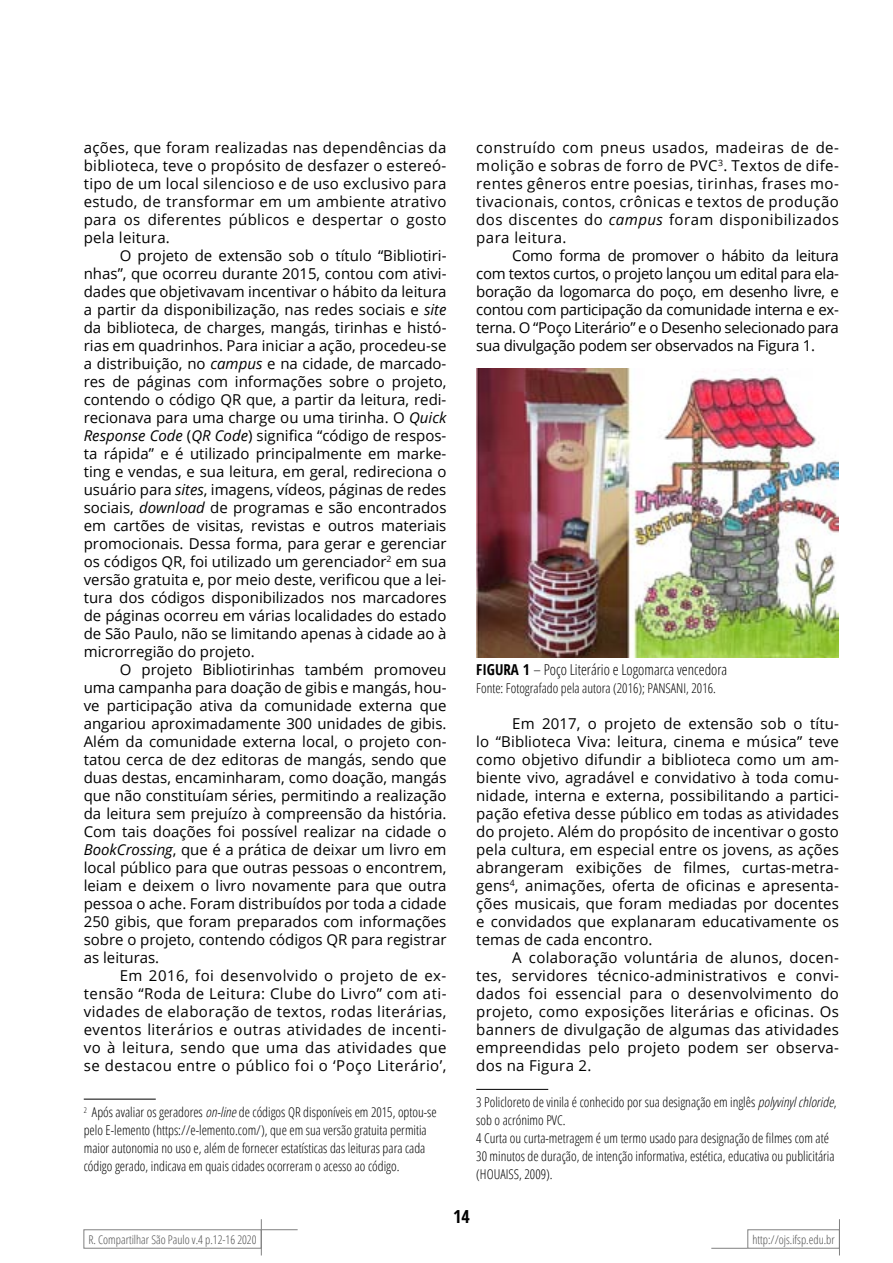
<style>
.page{position:relative;width:893px;height:1263px;background:#fff}
.page>*{position:absolute;margin:0;border:0;box-sizing:border-box;transform-origin:0 0}
.t1{font:700 condensed 18px "Open Sans";color:#000}
.t2{font:15px/18px "Open Sans";letter-spacing:.015em;color:#000;text-align:justify}
.t3{font:300 condensed 15px "Open Sans";color:#000}
.t4{font:300 condensed 13.5px/18px "Open Sans";color:#000}
.t5{font:300 condensed 12px "Open Sans";color:#4d4d4d}
.s1{font-style:italic}
.s2{font-weight:700}
</style>
<div class="page">
<hr style="left:84px;top:1099px;width:72px;height:1px;background:#000">
<hr style="left:476px;top:1089px;width:72px;height:1px;background:#000">
<img style="left:476px;top:368px;width:363px;height:290px">
<div style="left:747px;top:1229px;width:93px;height:19px;border:1px solid #808080"></div>
<hr style="left:839px;top:1219px;width:1px;height:36px;background:#808080">
<hr style="left:711px;top:1248px;width:37px;height:1px;background:#808080">
<div style="left:83px;top:1229px;width:179px;height:19px;border:1px solid #808080"></div>
<hr style="left:261px;top:1219px;width:1px;height:36px;background:#808080">
<hr style="left:261px;top:1229px;width:37px;height:1px;background:#808080">
<p class="t2" style="left:84px;top:138px;width:364px">ações, que foram realizadas nas dependências da biblioteca, teve o propósito de desfazer o estereó&shy;tipo de um local silencioso e de uso exclusivo para estudo, de transformar em um ambiente atrativo para os diferentes públicos e despertar o gosto pela leitura.</p>
<p class="t2" style="left:84px;top:246px;width:364px;text-indent:36px">O projeto de extensão sob o título “Bibliotiri&shy;nhas”, que ocorreu durante 2015, contou com ativi&shy;dades que objetivavam incentivar o hábito da leitura a partir da disponibilização, nas redes sociais e <span class="s1">site </span>da biblioteca, de charges, mangás, tirinhas e histó&shy;rias em quadrinhos. Para iniciar a ação, procedeu-se a distribuição, no <span class="s1">campus</span> e na cidade, de marcado&shy;res de páginas com informações sobre o projeto, contendo o código QR que, a partir da leitura, redi&shy;recionava para uma charge ou uma tirinha. O <span class="s1">Quick Response Code</span> (<span class="s1">QR Code</span>) significa “código de respos&shy;ta rápida” e é utilizado principalmente em marke&shy;ting e vendas, e sua leitura, em geral, redireciona o usuário para <span class="s1">sites</span>, imagens, vídeos, páginas de redes sociais, <span class="s1">download</span> de programas e são encontrados em cartões de visitas, revistas e outros materiais promocionais. Dessa forma, para gerar e gerenciar os códigos QR, foi utilizado um gerenciador<sup>2</sup> em sua versão gratuita e, por meio deste, verificou que a lei&shy;tura dos códigos disponibilizados nos marcadores de páginas ocorreu em várias localidades do estado de São Paulo, não se limitando apenas à cidade ao à microrregião do projeto.</p>
<p class="t2" style="left:84px;top:660px;width:364px;text-indent:36px">O projeto Bibliotirinhas também promoveu uma campanha para doação de gibis e mangás, hou&shy;ve participação ativa da comunidade externa que angariou aproximadamente 300 unidades de gibis.<br>Além da comunidade externa local, o projeto con&shy;tatou cerca de dez editoras de mangás, sendo que duas destas, encaminharam, como doação, mangás que não constituíam séries, permitindo a realização da leitura sem prejuízo à compreensão da história.<br>Com tais doações foi possível realizar na cidade o <span class="s1">BookCrossing</span>, que é a prática de deixar um livro em local público para que outras pessoas o encontrem, leiam e deixem o livro novamente para que outra pessoa o ache. Foram distribuídos por toda a cidade 250 gibis, que foram preparados com informações sobre o projeto, contendo códigos QR para registrar as leituras.</p>
<p class="t2" style="left:84px;top:966px;width:364px;text-indent:36px">Em 2016, foi desenvolvido o projeto de ex&shy;tensão “Roda de Leitura: Clube do Livro” com ati&shy;vidades de elaboração de textos, rodas literárias, eventos literários e outras atividades de incenti&shy;vo à leitura, sendo que uma das atividades que se destacou entre o público foi o ‘Poço Literário’,</p>
<p class="t4" style="left:84px;top:1103px;width:354px"><sup>2</sup> Após avaliar os geradores <span class="s1">on-line</span>de códigos QR disponíveis em 2015, optou-se pelo E-lemento (https://e-lemento.com/), que em sua versão gratuita permitia maior autonomia no uso e, além de fornecer estatísticas das leituras para cada código gerado, indicava em quais cidades ocorreram o acesso ao código.</p>
<p class="t2" style="left:476px;top:138px;width:364px">construído com pneus usados, madeiras de de&shy;molição e sobras de forro de PVC<sup>3</sup>. Textos de dife&shy;rentes gêneros entre poesias, tirinhas, frases mo&shy;tivacionais, contos, crônicas e textos de produção dos discentes do <span class="s1">campus</span> foram disponibilizados para leitura.</p>
<p class="t2" style="left:476px;top:246px;width:364px;text-indent:36px">Como forma de promover o hábito da leitura com textos curtos, o projeto lançou um edital para ela&shy;boração da logomarca do poço, em desenho livre, e contou com participação da comunidade interna e ex&shy;terna. O “Poço Literário” e o Desenho selecionado para sua divulgação podem ser observados na Figura 1.</p>
<p class="t3" style="left:476px;top:660px;width:253px"><span class="s2">FIGURA 1</span> – Poço Literário e Logomarca vencedora</p>
<p class="t4" style="left:476px;top:679px;width:241px">Fonte: Fotografado pela autora (2016); PANSANI, 2016.</p>
<p class="t2" style="left:476px;top:714px;width:364px;text-indent:36px">Em 2017, o projeto de extensão sob o títu&shy;lo “Biblioteca Viva: leitura, cinema e música” teve como objetivo difundir a biblioteca como um am&shy;biente vivo, agradável e convidativo à toda comu&shy;nidade, interna e externa, possibilitando a partici&shy;pação efetiva desse público em todas as atividades do projeto. Além do propósito de incentivar o gosto pela cultura, em especial entre os jovens, as ações abrangeram exibições de filmes, curtas-metra&shy;gens<sup>4</sup>, animações, oferta de oficinas e apresenta&shy;ções musicais, que foram mediadas por docentes e convidados que explanaram educativamente os temas de cada encontro.</p>
<p class="t2" style="left:476px;top:948px;width:364px;text-indent:36px">A colaboração voluntária de alunos, docen&shy;tes, servidores técnico-administrativos e convi&shy;dados foi essencial para o desenvolvimento do projeto, como exposições literárias e oficinas. Os banners de divulgação de algumas das atividades empreendidas pelo projeto podem ser observa&shy;dos na Figura 2.</p>
<p class="t4" style="left:476px;top:1093px;width:363px">3 Policloreto de vinila é conhecido por sua designação em inglês <span class="s1">polyvinylchloride</span>, sob o acrónimo PVC.<br>4 Curta ou curta-metragem é um termo usado para designação de filmes com até 30 minutos de duração, de intenção informativa, estética, educativa ou publicitária (HOUAISS, 2009).</p>
<p class="t1" style="left:453px;top:1204px;width:18px">14</p>
<p class="t5" style="left:88px;top:1231px;width:170px">R. Compartilhar São Paulo v.4 p.12-16 2020</p>
<p class="t5" style="left:752px;top:1231px;width:84px">http://ojs.ifsp.edu.br</p>
</div>
